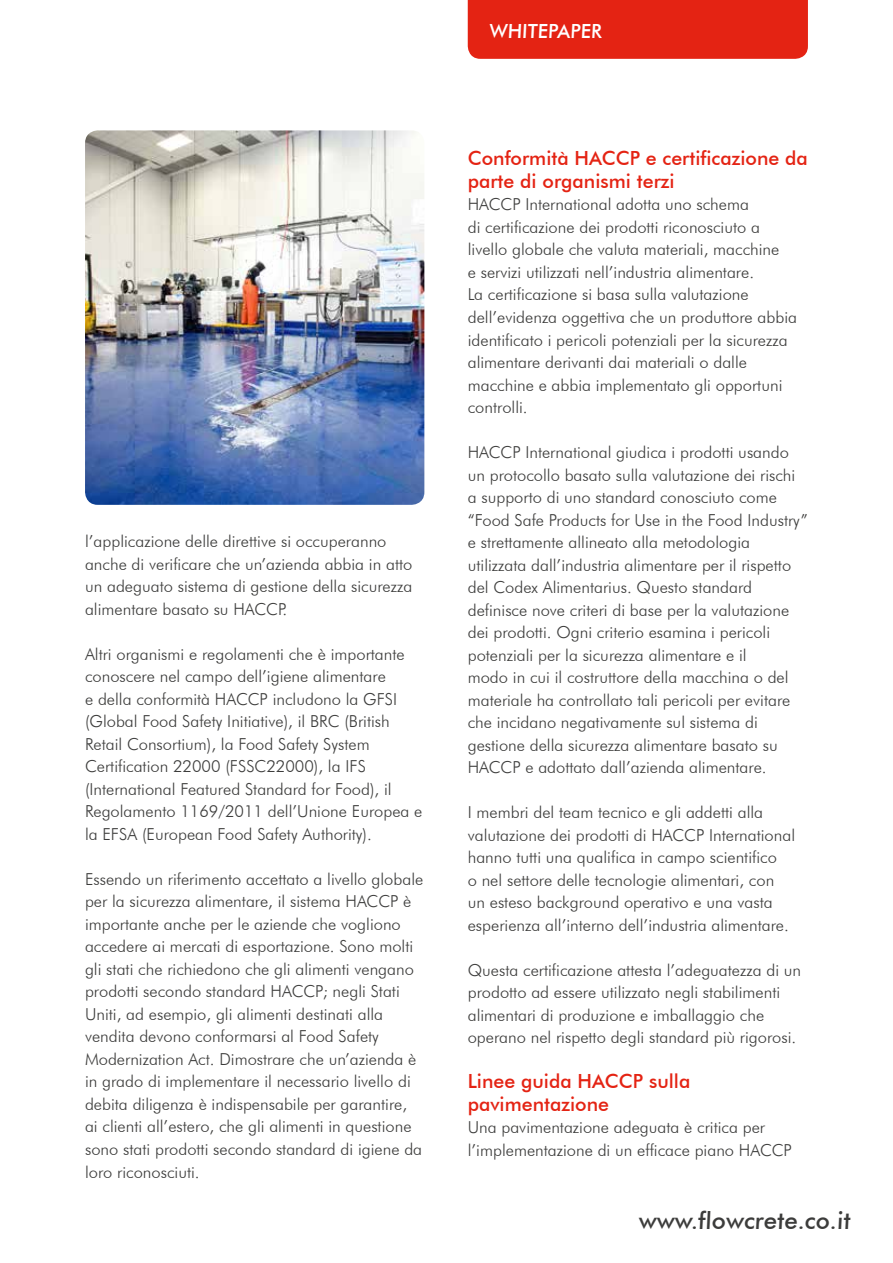
<style>
.page{position:relative;width:893px;height:1263px;background:#fff}
.page>*{position:absolute;margin:0;border:0;box-sizing:border-box;transform-origin:0 0}
.t1{font:500 24px "Futura BT";color:#3c3c3b}
.t2{font:500 19.5px/22.5px "Futura BT";color:#e42313}
.t3{font:500 19.5px "Futura BT";color:#fff}
.t4{font:300 16.5px/22.5px "Futura BT";color:#3c3c3b}
</style>
<div class="page">
<div style="left:468px;top:0;width:340px;height:59px;background:#e42313"></div>
<img style="left:85px;top:130px;width:339px;height:375px">
<p class="t4" style="left:85px;top:530px;width:329px">l’applicazione delle direttive si occuperanno anche di verificare che un’azienda abbia in atto un adeguato sistema di gestione della sicurezza alimentare basato su HACCP.</p>
<p class="t4" style="left:85px;top:642px;width:339px">Altri organismi e regolamenti che è importante conoscere nel campo dell’igiene alimentare<br>e della conformità HACCP includono la GFSI (Global Food Safety Initiative), il BRC (British Retail Consortium), la Food Safety System Certification 22000 (FSSC22000), la IFS (International Featured Standard for Food), il Regolamento 1169/2011 dell’Unione Europea e la EFSA (European Food Safety Authority).</p>
<p class="t4" style="left:85px;top:868px;width:340px">Essendo un riferimento accettato a livello globale per la sicurezza alimentare, il sistema HACCP è importante anche per le aziende che vogliono accedere ai mercati di esportazione. Sono molti gli stati che richiedono che gli alimenti vengano prodotti secondo standard HACCP; negli Stati Uniti, ad esempio, gli alimenti destinati alla vendita devono conformarsi al Food Safety Modernization Act. Dimostrare che un’azienda è in grado di implementare il necessario livello di debita diligenza è indispensabile per garantire, ai clienti all’estero, che gli alimenti in questione sono stati prodotti secondo standard di igiene da loro riconosciuti.</p>
<p class="t3" style="left:489px;top:19px;width:114px">WHITEPAPER</p>
<p class="t2" style="left:468px;top:147px;width:342px">Conformità HACCP e certificazione da parte di organismi terzi</p>
<p class="t4" style="left:468px;top:193px;width:331px">HACCP International adotta uno schema<br>di certificazione dei prodotti riconosciuto a livello globale che valuta materiali, macchine<br>e servizi utilizzati nell’industria alimentare.<br>La certificazione si basa sulla valutazione dell’evidenza oggettiva che un produttore abbia identificato i pericoli potenziali per la sicurezza alimentare derivanti dai materiali o dalle macchine e abbia implementato gli opportuni controlli.</p>
<p class="t4" style="left:468px;top:441px;width:342px">HACCP International giudica i prodotti usando un protocollo basato sulla valutazione dei rischi a supporto di uno standard conosciuto come “Food Safe Products for Use in the Food Industry” e strettamente allineato alla metodologia utilizzata dall’industria alimentare per il rispetto del Codex Alimentarius. Questo standard definisce nove criteri di base per la valutazione dei prodotti. Ogni criterio esamina i pericoli potenziali per la sicurezza alimentare e il<br>modo in cui il costruttore della macchina o del materiale ha controllato tali pericoli per evitare che incidano negativamente sul sistema di gestione della sicurezza alimentare basato su HACCP e adottato dall’azienda alimentare.</p>
<p class="t4" style="left:468px;top:801px;width:329px">I membri del team tecnico e gli addetti alla valutazione dei prodotti di HACCP International hanno tutti una qualifica in campo scientifico<br>o nel settore delle tecnologie alimentari, con un esteso background operativo e una vasta esperienza all’interno dell’industria alimentare.</p>
<p class="t4" style="left:468px;top:958px;width:335px">Questa certificazione attesta l’adeguatezza di un prodotto ad essere utilizzato negli stabilimenti alimentari di produzione e imballaggio che operano nel rispetto degli standard più rigorosi.</p>
<p class="t2" style="left:468px;top:1070px;width:224px">Linee guida HACCP sulla pavimentazione</p>
<p class="t4" style="left:468px;top:1116px;width:326px">Una pavimentazione adeguata è critica per l’implementazione di un efficace piano HACCP</p>
<h1 class="t1" style="left:638px;top:1206px;width:215px">www.flowcrete.co.it</h1>
</div>
